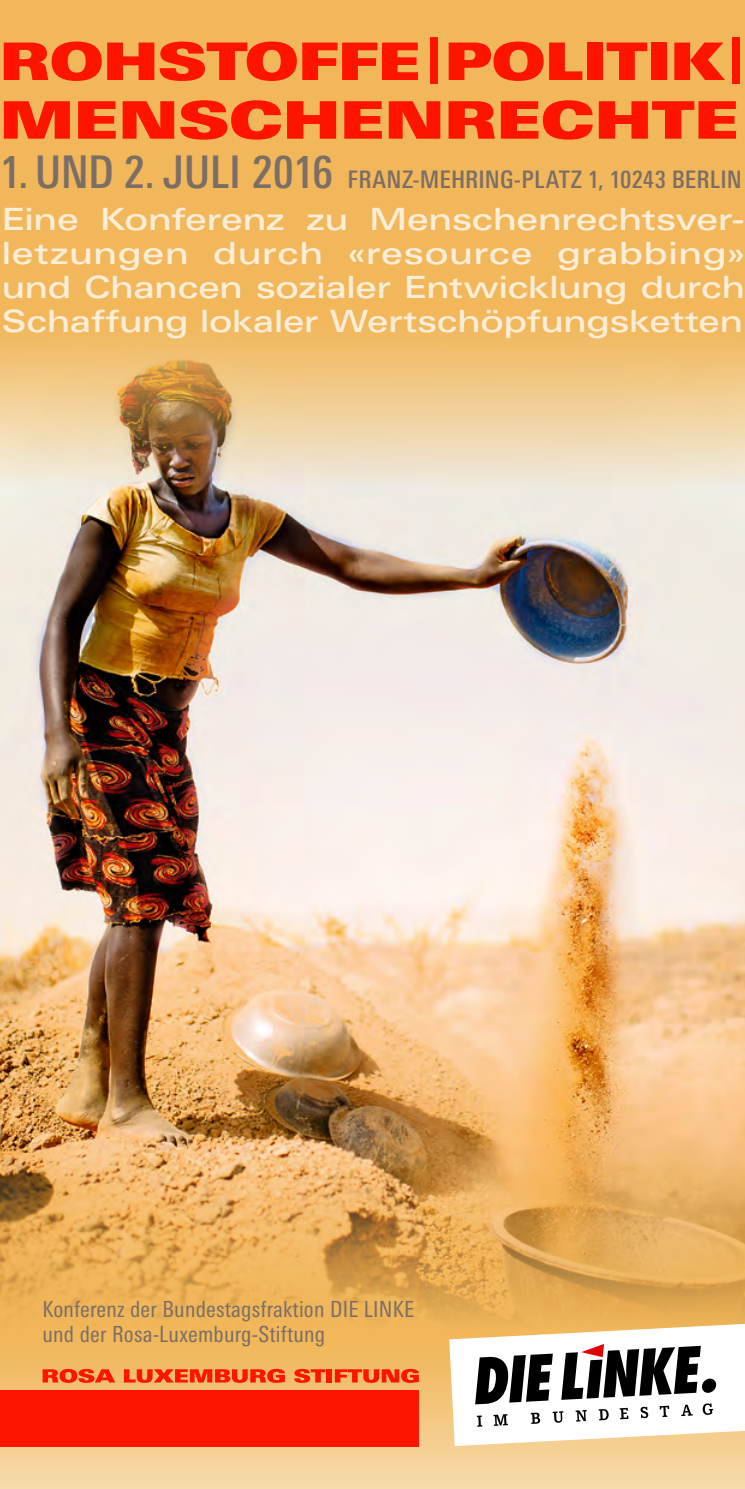
<style>
.page{position:relative;width:745px;height:1489px;background:#fff}
.page>*{position:absolute;margin:0;border:0;box-sizing:border-box;transform-origin:0 0}
.Überschrift_1{font:51.75px/58.8px "Linotype Univers Extd X Black";color:#ff1400}
.t1{font:500 condensed 45px "Linotype Univers";letter-spacing:-.015em;color:#7b6e66}
.t2{font:500 30.75px/33.8px "Linotype Univers Extd";letter-spacing:-.005em;color:#fcedd7;text-align:justify}
.t3{font:500 condensed 24px "Linotype Univers";letter-spacing:.01em;color:#7b6e66}
.t4{font:condensed 22.25px/25px "Linotype Univers";letter-spacing:.01em;color:#7b6e66}
.s1{font-size:46.75px}
</style>
<div class="page">
<img style="left:0;top:489px;width:744px;height:656px">
<svg style="left:0;top:0;width:744px;height:489px;background:#eebc6c"></svg>
<div style="left:0;top:1329px;width:744px;height:159px;background:linear-gradient(to bottom,#f0af4e,#f8d5a7)"></div>
<svg style="left:0;top:1145px;width:744px;height:192px;background:#e5ab5a"></svg>
<svg style="left:449px;top:1323px;width:295px;height:122px"></svg>
<svg style="left:43px;top:1368px;width:72px;height:14px"></svg>
<svg style="left:124px;top:1368px;width:161px;height:14px;background:#f95729"></svg>
<svg style="left:294px;top:1368px;width:31px;height:14px"></svg>
<div style="left:326px;top:1369px;width:6px;height:13px;background:#ff1400"></div>
<svg style="left:334px;top:1368px;width:84px;height:14px"></svg>
<div style="left:0;top:1389px;width:418px;height:57px;background:#ff1400"></div>
<p class="Überschrift_1" style="left:0;top:32px;width:743px">ROHSTOFFE<span class="s1">|</span>POLITIK <span class="s1">|<br></span>MENSCHENRECHTE</p>
<p class="t1" style="left:-1px;top:146px;width:335px">1. UND 2. JULI 2016</p>
<p class="t3" style="left:347px;top:166px;width:395px">FRANZ-MEHRING-PLATZ 1, 10243 BERLIN</p>
<p class="t2" style="left:2px;top:202px;width:744px">Eine Konferenz zu Menschenrechtsver&shy;letzungen durch «resource grabbing» und Chancen sozialer Entwicklung durch Schaffung lokaler Wertschöpfungsketten</p>
<p class="t4" style="left:43px;top:1296px;width:373px">Konferenz der Bundestagsfraktion DIE LINKE und der Rosa-Luxemburg-Stiftung</p>
</div>
